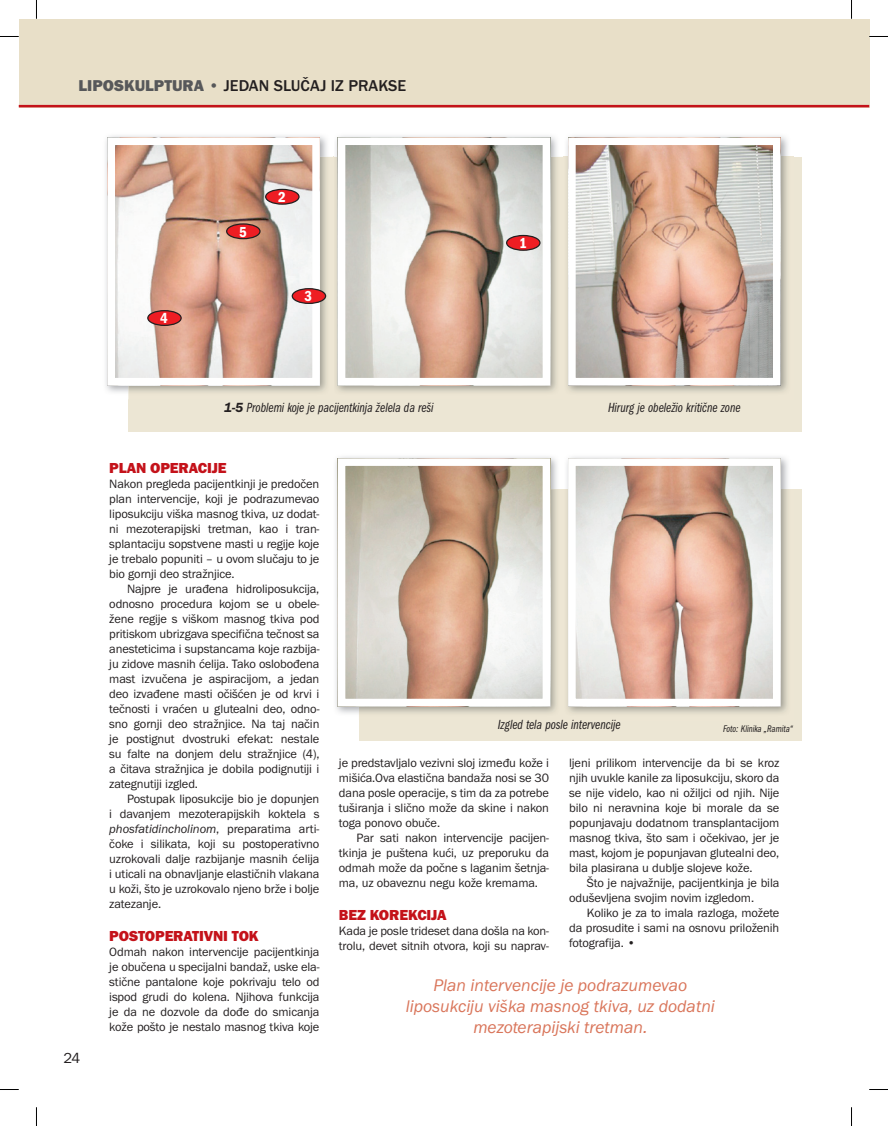
<style>
.page{position:relative;width:888px;height:1126px;background:#fff}
.page>*{position:absolute;margin:0;border:0;box-sizing:border-box;transform-origin:0 0}
.t1{font:italic 17.5px/21px "Franklin Got Itc TEE";color:#d9755a;text-align:center}
.t2{font:500 16.25px "Franklin Got Itc TEE";color:#231f20}
.t3{font:15px "Franklin Got Itc TEE Heav";letter-spacing:-.01em;color:#c4121a}
.t4{font:600 condensed 15px "Franklin Got Itc TEE";color:#fff}
.t5{font:15px "Franklin Got Itc TEE";color:#231f20}
.t6{font:13.75px "Franklin Got Itc TEE Book Comp Ital";color:#231f20}
.t7{font:12.5px/15px "Franklin Got Itc TEE";letter-spacing:-.01em;color:#231f20;text-align:justify}
.t8{font:10px "Franklin Got Itc TEE Book Comp Ital";color:#231f20}
.s1{font-family:"Franklin Got Itc TEE Heav";font-weight:400;color:#57585a}
.s2{font-family:"Franklin Got Itc TEE";font-weight:600;font-style:italic}
.s3{font-style:italic}
</style>
<div class="page">
<div style="left:359px;top:489px;width:443px;height:251px;background:#ece6d4"></div>
<div style="left:129px;top:157px;width:673px;height:274px;background:#ece6d4"></div>
<img style="left:105px;top:135px;width:689px;height:264px">
<img style="left:129px;top:157px;width:205px;height:242px">
<img style="left:116px;top:146px;width:195px;height:230px">
<div style="left:107px;top:137px;width:213px;height:248px;border:8px solid #fff"></div>
<svg style="left:333px;top:135px;width:1px;height:22px"></svg>
<img style="left:347px;top:146px;width:194px;height:230px">
<div style="left:338px;top:137px;width:212px;height:248px;border:8px solid #fff"></div>
<svg style="left:563px;top:135px;width:1px;height:22px"></svg>
<img style="left:563px;top:157px;width:1px;height:242px">
<img style="left:577px;top:146px;width:194px;height:230px">
<div style="left:568px;top:137px;width:212px;height:248px;border:8px solid #fff"></div>
<img style="left:335px;top:456px;width:453px;height:258px">
<img style="left:359px;top:489px;width:204px;height:225px">
<img style="left:347px;top:467px;width:194px;height:230px">
<div style="left:338px;top:458px;width:212px;height:248px;border:8px solid #fff"></div>
<img style="left:563px;top:456px;width:1px;height:258px">
<img style="left:577px;top:467px;width:194px;height:230px">
<div style="left:568px;top:458px;width:212px;height:248px;border:8px solid #fff"></div>
<div style="left:507px;top:235px;width:33px;height:15px;background:#ee1d23;border-radius:50%"></div>
<div style="left:506px;top:235px;width:35px;height:16px;border:1px solid #231f20;border-radius:50%"></div>
<div style="left:266px;top:189px;width:33px;height:15px;background:#ee1d23;border-radius:50%"></div>
<div style="left:265px;top:189px;width:35px;height:16px;border:1px solid #231f20;border-radius:50%"></div>
<div style="left:292px;top:289px;width:34px;height:14px;background:#ee1d23;border-radius:50%"></div>
<div style="left:292px;top:288px;width:34px;height:16px;border:1px solid #231f20;border-radius:50%"></div>
<div style="left:148px;top:310px;width:33px;height:15px;background:#ee1d23;border-radius:50%"></div>
<div style="left:147px;top:310px;width:35px;height:16px;border:1px solid #231f20;border-radius:50%"></div>
<div style="left:227px;top:224px;width:33px;height:15px;background:#ee1d23;border-radius:50%"></div>
<div style="left:226px;top:223px;width:35px;height:16px;border:1px solid #231f20;border-radius:50%"></div>
<div style="left:19px;top:19px;width:850px;height:88px;background:#e8dfc8"></div>
<hr style="left:19px;top:105px;width:850px;height:2px;background:#c4121a">
<svg style="left:0;top:36px;width:19px;height:1px"></svg>
<svg style="left:869px;top:36px;width:19px;height:1px"></svg>
<svg style="left:0;top:1089px;width:19px;height:1px"></svg>
<svg style="left:869px;top:1089px;width:19px;height:1px"></svg>
<svg style="left:36px;top:0;width:1px;height:19px"></svg>
<svg style="left:36px;top:1107px;width:1px;height:18px"></svg>
<svg style="left:851px;top:0;width:1px;height:19px"></svg>
<svg style="left:851px;top:1107px;width:1px;height:18px"></svg>
<h2 class="t2" style="left:78px;top:76px;width:329px"><span class="s1">LIPOSKULPTURA •</span> JEDAN SLUČAJ IZ PRAKSE</h2>
<p class="t4" style="left:160px;top:309px;width:9px">4</p>
<p class="t4" style="left:239px;top:223px;width:9px">5</p>
<p class="t4" style="left:278px;top:188px;width:9px">2</p>
<p class="t4" style="left:305px;top:287px;width:9px">3</p>
<p class="t4" style="left:519px;top:234px;width:9px">1</p>
<p class="t6" style="left:224px;top:400px;width:211px"><span class="s2">1-5</span> Problemi koje je pacijentkinja želela da reši</p>
<p class="t6" style="left:608px;top:400px;width:134px">Hirurg je obeležio kritične zone</p>
<p class="t5" style="left:63px;top:1049px;width:18px">24</p>
<p class="t3" style="left:109px;top:459px;width:119px">PLAN OPERACIJE</p>
<p class="t7" style="left:109px;top:476px;width:212px">Nakon pregleda pacijentkinji je predočen plan intervencije, koji je podrazumevao liposukciju viška masnog tkiva, uz dodat&shy;ni mezoterapijski tretman, kao i tran&shy;splantaciju sopstvene masti u regije koje je trebalo popuniti – u ovom slučaju to je bio gornji deo stražnjice.</p>
<p class="t7" style="left:109px;top:581px;width:212px;text-indent:18px">Najpre je urađena hidroliposukcija, odnosno procedura kojom se u obele&shy;žene regije s viškom masnog tkiva pod pritiskom ubrizgava specifična tečnost sa anesteticima i supstancama koje razbija&shy;ju zidove masnih ćelija. Tako oslobođena mast izvučena je aspiracijom, a jedan deo izvađene masti očišćen je od krvi i tečnosti i vraćen u glutealni deo, odno&shy;sno gornji deo stražnjice. Na taj način je postignut dvostruki efekat: nestale su falte na donjem delu stražnjice (4), a čitava stražnjica je dobila podignutiji i zategnutiji izgled.</p>
<p class="t7" style="left:109px;top:791px;width:212px;text-indent:18px">Postupak liposukcije bio je dopunjen i davanjem mezoterapijskih koktela s <span class="s3">phosfatidincholinom</span>, preparatima arti&shy;čoke i silikata, koji su postoperativno uzrokovali dalje razbijanje masnih ćelija i uticali na obnavljanje elastičnih vlakana u koži, što je uzrokovalo njeno brže i bolje zatezanje.</p>
<p class="t3" style="left:109px;top:927px;width:151px">POSTOPERATIVNI TOK</p>
<p class="t7" style="left:109px;top:944px;width:212px">Odmah nakon intervencije pacijentkinja je obučena u specijalni bandaž, uske ela&shy;stične pantalone koje pokrivaju telo od ispod grudi do kolena. Njihova funkcija je da ne dozvole da dođe do smicanja kože pošto je nestalo masnog tkiva koje</p>
<p class="t6" style="left:498px;top:716px;width:124px">Izgled tela posle intervencije</p>
<p class="t8" style="left:723px;top:723px;width:71px">Foto: Klinika „Ramita“</p>
<p class="t7" style="left:339px;top:755px;width:212px">je predstavljalo vezivni sloj između kože i mišića.Ova elastična bandaža nosi se 30 dana posle operacije, s tim da za potrebe tuširanja i slično može da skine i nakon toga ponovo obuče.</p>
<p class="t7" style="left:339px;top:830px;width:212px;text-indent:18px">Par sati nakon intervencije pacijen&shy;tkinja je puštena kući, uz preporuku da odmah može da počne s laganim šetnja&shy;ma, uz obaveznu negu kože kremama.</p>
<p class="t3" style="left:339px;top:906px;width:109px">BEZ KOREKCIJA</p>
<p class="t7" style="left:339px;top:923px;width:212px">Kada je posle trideset dana došla na kon&shy;trolu, devet sitnih otvora, koji su naprav-</p>
<p class="t7" style="left:569px;top:755px;width:212px">ljeni prilikom intervencije da bi se kroz njih uvukle kanile za liposukciju, skoro da se nije videlo, kao ni ožiljci od njih. Nije bilo ni neravnina koje bi morale da se popunjavaju dodatnom transplantacijom masnog tkiva, što sam i očekivao, jer je mast, kojom je popunjavan glutealni deo, bila plasirana u dublje slojeve kože.</p>
<p class="t7" style="left:569px;top:875px;width:212px;text-indent:18px">Što je najvažnije, pacijentkinja je bila oduševljena svojim novim izgledom.</p>
<p class="t7" style="left:569px;top:905px;width:212px;text-indent:18px">Koliko je za to imala razloga, možete da prosudite i sami na osnovu priloženih fotografija. •</p>
<h1 class="t1" style="left:406px;top:974px;width:311px">Plan intervencije je podrazumevao liposukciju viška masnog tkiva, uz dodatni mezoterapijski tretman.</h1>
</div>
